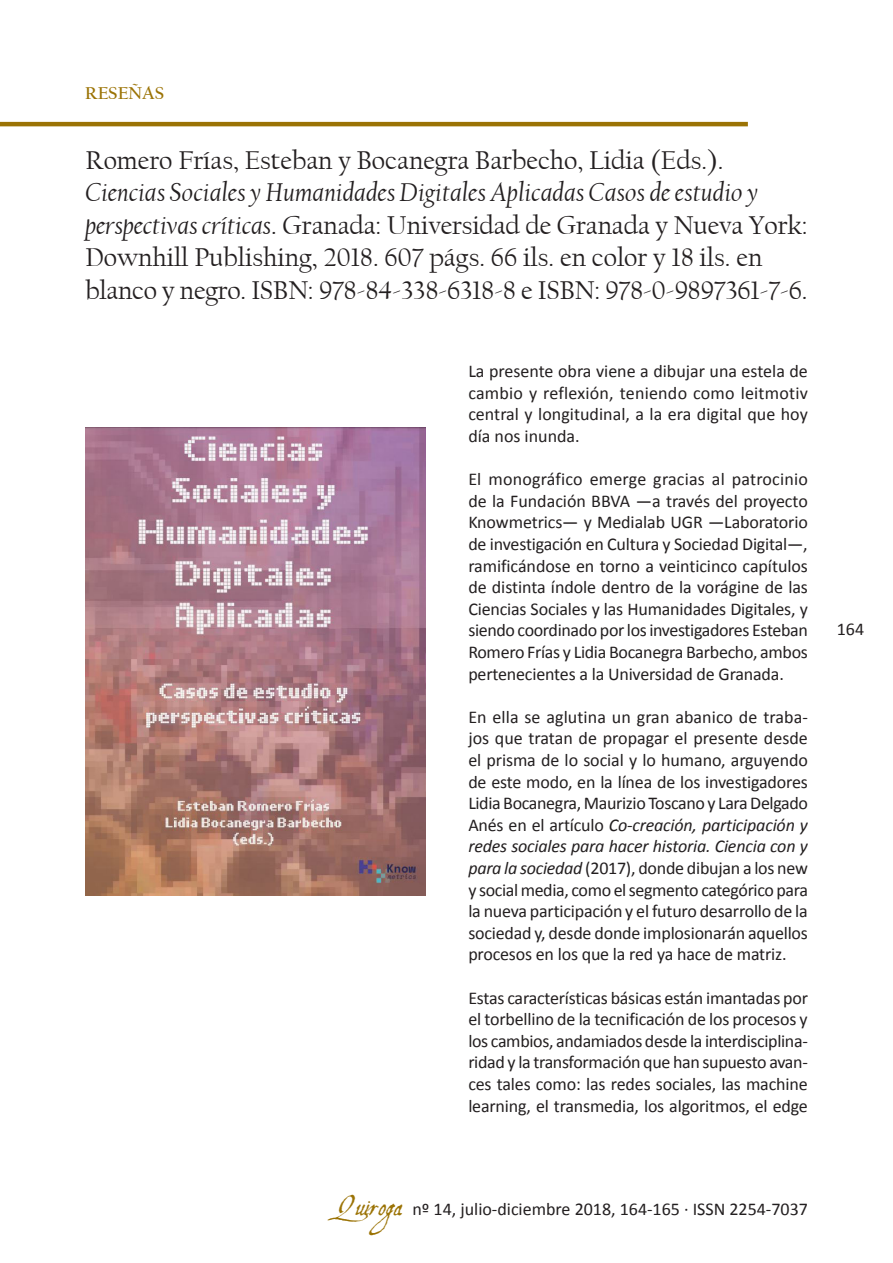
<style>
.page{position:relative;width:893px;height:1263px;background:#fff}
.page>*{position:absolute;margin:0;border:0;box-sizing:border-box;transform-origin:0 0}
.t1{font:27px/32.4px "Californian FB";color:#231f20}
.cuerpo_de_texto{font:18px/21.6px "Calibri";letter-spacing:-.01em;color:#231f20;text-align:justify}
.t2{font:700 18px "Californian FB";color:#9b7305}
.s1{font-style:italic}
.s2{font-family:"Aquiline";font-size:27px;color:#9b7305}
</style>
<div class="page">
<hr style="left:0;top:122px;width:748px;height:4px;background:#9b7305">
<img style="left:85px;top:427px;width:341px;height:468px">
<p class="t2" style="left:85px;top:83px;width:81px">RESEÑAS</p>
<p class="t1" style="left:85px;top:144px;width:724px">Romero Frías, Esteban y Bocanegra Barbecho, Lidia (Eds.).<br><span class="s1">Ciencias Sociales y Humanidades Digitales Aplicadas Casos de estudio y perspectivas críticas</span>. Granada: Universidad de Granada y Nueva York:<br>Downhill Publishing, 2018. 607 págs. 66 ils. en color y 18 ils. en</p>
<p class="t1" style="left:85px;top:274px;width:724px">blanco y negro. ISBN: 978-84-338-6318-8 e ISBN: 978-0-9897361-7-6.</p>
<p class="cuerpo_de_texto" style="left:468px;top:359px;width:341px">La presente obra viene a dibujar una estela de cambio y reflexión, teniendo como leitmotiv central y longitudinal, a la era digital que hoy día nos inunda.</p>
<p class="cuerpo_de_texto" style="left:468px;top:467px;width:341px">El monográfico emerge gracias al patrocinio de la Fundación BBVA —a través del proyecto Knowmetrics— y Medialab UGR —Laboratorio de investigación en Cultura y Sociedad Digital—, ramificándose en torno a veinticinco capítulos de distinta índole dentro de la vorágine de las Ciencias Sociales y las Humanidades Digitales, y siendo coordinado por los investigadores Esteban Romero Frías y Lidia Bocanegra Barbecho, ambos pertenecientes a la Universidad de Granada.</p>
<p class="cuerpo_de_texto" style="left:468px;top:705px;width:341px">En ella se aglutina un gran abanico de traba&shy;jos que tratan de propagar el presente desde el prisma de lo social y lo humano, arguyendo de este modo, en la línea de los investigadores Lidia Bocanegra, Maurizio Toscano y Lara Delgado Anés en el artículo <span class="s1">Co-creación, participación y redes sociales para hacer historia. Ciencia con y para la sociedad</span> (2017), donde dibujan a los new y social media, como el segmento categórico para la nueva participación y el futuro desarrollo de la sociedad y, desde donde implosionarán aquellos procesos en los que la red ya hace de matriz.</p>
<p class="cuerpo_de_texto" style="left:468px;top:986px;width:341px">Estas características básicas están imantadas por el torbellino de la tecnificación de los procesos y los cambios, andamiados desde la interdisciplina&shy;ridad y la transformación que han supuesto avan&shy;ces tales como: las redes sociales, las machine learning, el transmedia, los algoritmos, el edge</p>
<p class="cuerpo_de_texto" style="left:837px;top:617px;width:29px">164</p>
<p class="cuerpo_de_texto" style="left:336px;top:1197px;width:473px"><span class="s2">Quiroga</span> nº 14, julio-diciembre 2018, 164-165 · ISSN 2254-7037</p>
</div>
